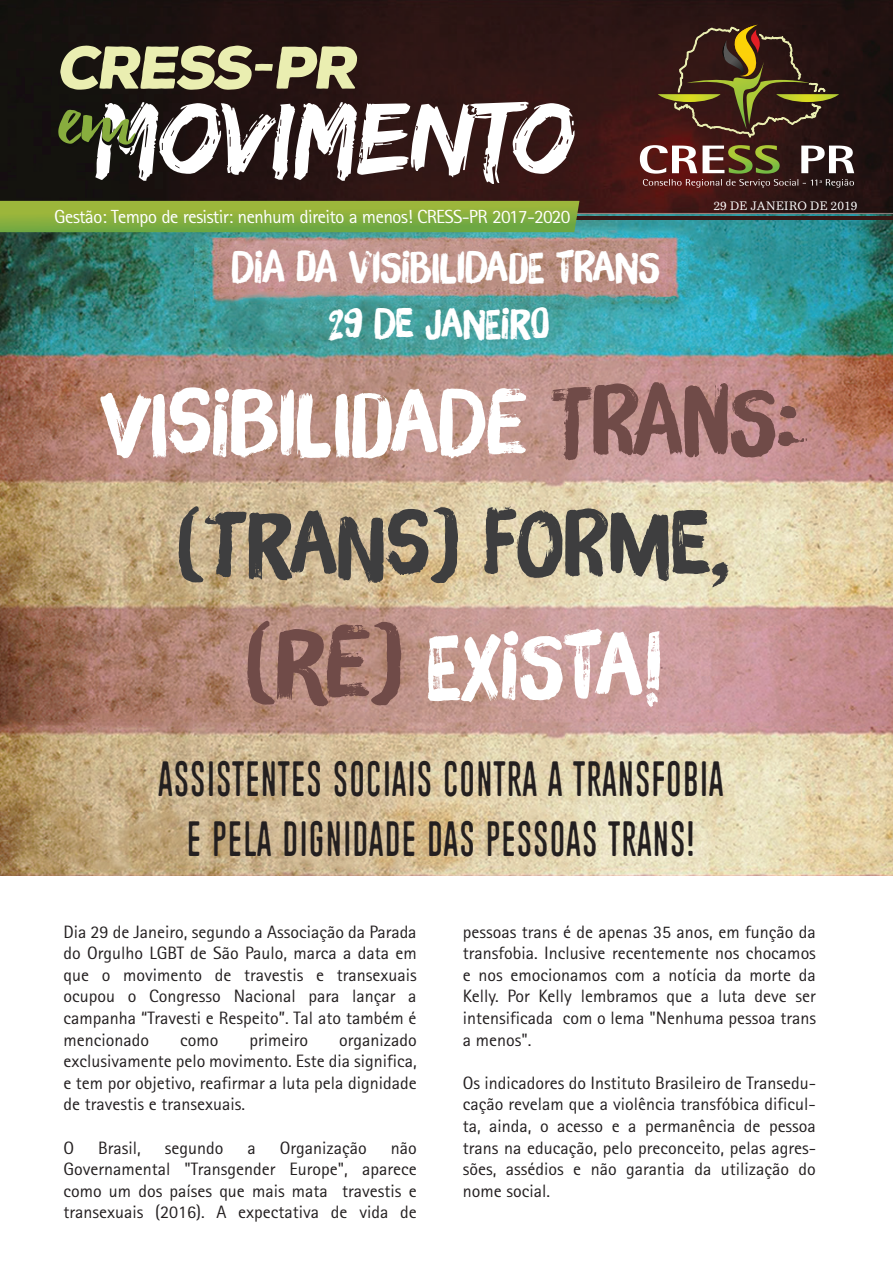
<style>
.page{position:relative;width:893px;height:1263px;background:#fff}
.page>*{position:absolute;margin:0;border:0;box-sizing:border-box;transform-origin:0 0}
.t1{font:88.5px/121.5px "Brush Up";color:#fff;text-align:center}
.t2{font:49.5px/59.4px "Piparivahtiperhonen";color:#231f20;text-align:center}
.t3{font:42px "Brush Up";color:#fff}
.t4{font:40.5px "Brush Up";color:#fff}
.t5{font:19.05px "Rotis Sans Serif";color:#fff}
.t6{font:18px/21.6px "Rotis Sans Serif";color:#231f20;text-align:justify}
.t7{font:12px "Bressay W01";color:#fff}
.s1{font-size:93px;color:#704b48}
.s2{color:#3e3e3f}
.s3{font-size:97.5px;color:#704b48}
</style>
<div class="page">
<img style="left:1px;top:212px;width:892px;height:663px">
<img style="left:0;top:0;width:892px;height:214px">
<hr style="left:0;top:216px;width:892px;height:4px;background:#371815">
<svg style="left:0;top:201px;width:579px;height:31px;background:#88af3e"></svg>
<svg style="left:658px;top:25px;width:181px;height:113px;background:#49321d"></svg>
<svg style="left:640px;top:145px;width:214px;height:43px"></svg>
<svg style="left:57px;top:46px;width:517px;height:138px"></svg>
<p class="t5" style="left:54px;top:205px;width:519px">Gestão: Tempo de resistir: nenhum direito a menos! CRESS-PR 2017-2020</p>
<h3 class="t3" style="left:232px;top:242px;width:430px">DIA DA VISIBILIDADE TRANS</h3>
<h3 class="t4" style="left:328px;top:299px;width:223px">29 DE JANEIRO</h3>
<p class="t7" style="left:713px;top:199px;width:146px">29 DE JANEIRO DE 2019</p>
<h1 class="t1" style="left:100px;top:361px;width:707px">VISIBILIDADE <span class="s1">TRANS: </span><span class="s2">(TRANS) FORME, </span><span class="s3">(RE)</span> EXISTA!</h1>
<h2 class="t2" style="left:158px;top:750px;width:568px">ASSISTENTES SOCIAIS CONTRA A TRANSFOBIA<br>E PELA DIGNIDADE DAS PESSOAS TRANS!</h2>
<p class="t6" style="left:63px;top:920px;width:355px">Dia 29 de Janeiro, segundo a Associação da Parada do Orgulho LGBT de São Paulo, marca a data em que o movimento de travestis e transexuais ocupou o Congresso Nacional para lançar a campanha “Travesti e Respeito”. Tal ato também é mencionado</p>
<p class="t6" style="left:63px;top:1028px;width:355px;text-indent:276px">organizado exclusivamente pelo movimento. Este dia significa, e tem por objetivo, reafirmar a luta pela dignidade de travestis e transexuais.</p>
<p class="t6" style="left:63px;top:1136px;width:12px">O</p>
<p class="t6" style="left:98px;top:1136px;width:44px">Brasil,</p>
<p class="t6" style="left:165px;top:1136px;width:60px">segundo</p>
<p class="t6" style="left:247px;top:1136px;width:10px">a</p>
<p class="t6" style="left:280px;top:1136px;width:88px">Organização</p>
<p class="t6" style="left:180px;top:1028px;width:40px">como</p>
<p class="t6" style="left:249px;top:1028px;width:60px">primeiro</p>
<p class="t6" style="left:63px;top:1136px;width:355px;text-indent:327px">não Governamental "Transgender Europe", aparece como um dos países que mais mata travestis e transexuais (2016). A expectativa de vida de</p>
<p class="t6" style="left:463px;top:920px;width:355px">pessoas trans é de apenas 35 anos, em função da transfobia. Inclusive recentemente nos chocamos e nos emocionamos com a notícia da morte da Kelly. Por Kelly lembramos que a luta deve ser intensificada com o lema "Nenhuma pessoa trans a menos".</p>
<p class="t6" style="left:463px;top:1072px;width:355px">Os indicadores do Instituto Brasileiro de Transedu&shy;cação revelam que a violência transfóbica dificul&shy;ta, ainda, o acesso e a permanência de pessoa trans na educação, pelo preconceito, pelas agres&shy;sões, assédios e não garantia da utilização do nome social.</p>
</div>
